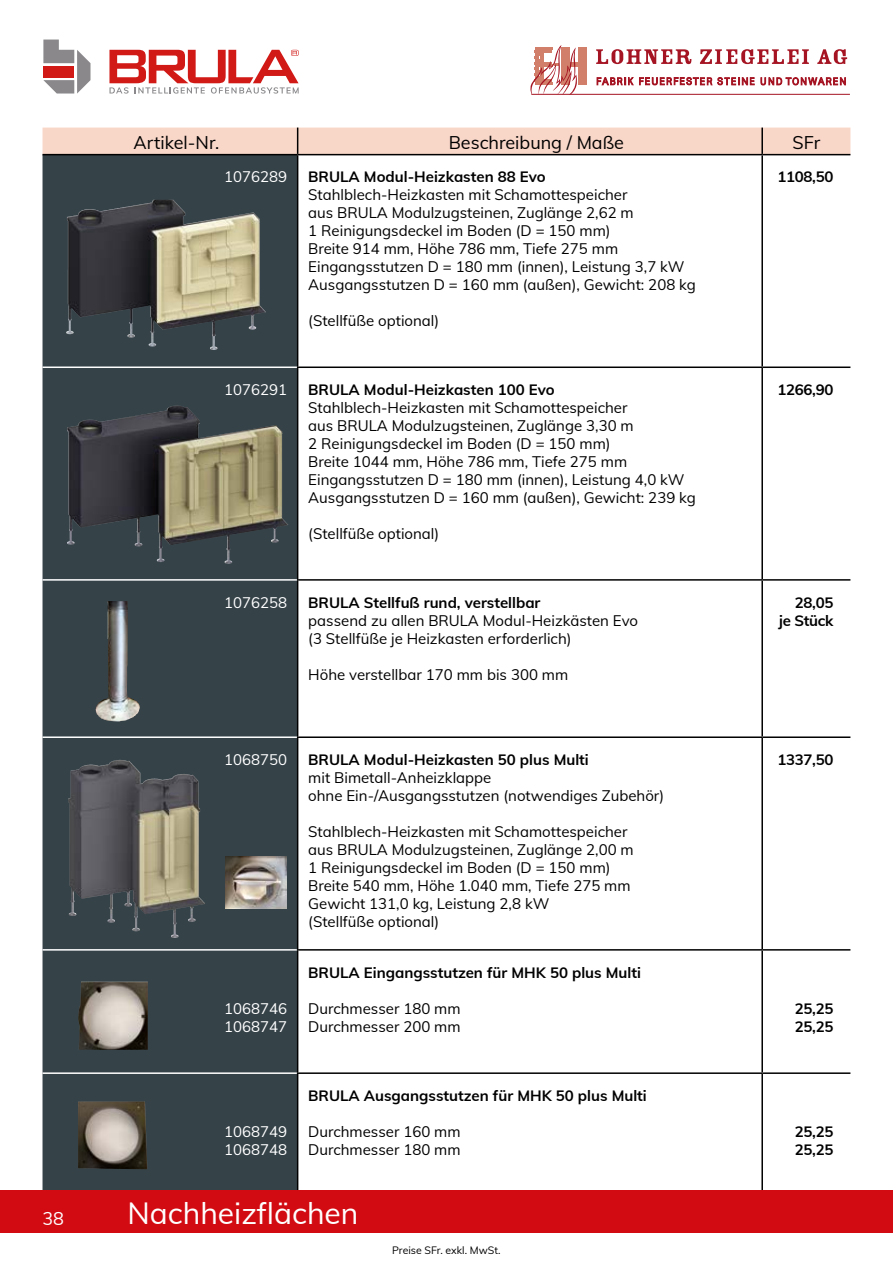
<style>
.page{position:relative;width:893px;height:1263px;background:#fff}
.page>*{position:absolute;margin:0;border:0;box-sizing:border-box;transform-origin:0 0}
.t1{font:30px "Muli";color:#fff}
.t2{font:18px "Muli";color:#000}
.t3{font:18px "Muli";color:#fff}
.t4{font:15px/18px "Muli";color:#000}
.t5{font:700 15px/18px "Muli";color:#000}
.t6{font:15px/18px "Muli";color:#fff}
.t7{font:700 15px/18px "Muli";letter-spacing:-.02em;color:#000;text-align:right}
.t8{font:10.5px "Muli";color:#000}
</style>
<div class="page">
<svg style="left:43px;top:40px;width:47px;height:54px"></svg>
<svg style="left:109px;top:50px;width:190px;height:44px"></svg>
<svg style="left:43px;top:155px;width:254px;height:1036px;fill:#354248"></svg>
<div style="left:43px;top:128px;width:807px;height:26px;background:#f8d6c8"></div>
<hr style="left:761px;top:128px;width:2px;height:26px;background:#000">
<hr style="left:298px;top:154px;width:464px;height:1px;background:#000">
<hr style="left:762px;top:154px;width:88px;height:1px;background:#000">
<hr style="left:761px;top:155px;width:2px;height:211px;background:#000">
<hr style="left:297px;top:366px;width:465px;height:2px;background:#000">
<hr style="left:762px;top:366px;width:88px;height:2px;background:#000">
<hr style="left:761px;top:368px;width:2px;height:211px;background:#000">
<hr style="left:297px;top:579px;width:465px;height:2px;background:#000">
<hr style="left:762px;top:579px;width:88px;height:2px;background:#000">
<hr style="left:761px;top:581px;width:2px;height:155px;background:#000">
<hr style="left:297px;top:736px;width:465px;height:2px;background:#000">
<hr style="left:297px;top:738px;width:1px;height:211px;background:#000">
<hr style="left:762px;top:736px;width:88px;height:2px;background:#000">
<hr style="left:761px;top:738px;width:2px;height:211px;background:#000">
<hr style="left:297px;top:950px;width:1px;height:122px;background:#000">
<hr style="left:761px;top:950px;width:2px;height:122px;background:#000">
<hr style="left:297px;top:1074px;width:1px;height:122px;background:#000">
<hr style="left:761px;top:1074px;width:2px;height:122px;background:#000">
<hr style="left:297px;top:155px;width:1px;height:211px;background:#000">
<hr style="left:297px;top:368px;width:1px;height:211px;background:#000">
<hr style="left:297px;top:581px;width:1px;height:155px;background:#000">
<hr style="left:43px;top:366px;width:254px;height:2px;background:#fff">
<hr style="left:43px;top:579px;width:254px;height:2px;background:#fff">
<hr style="left:43px;top:736px;width:254px;height:2px;background:#fff">
<hr style="left:43px;top:154px;width:255px;height:1px;background:#000">
<hr style="left:43px;top:949px;width:254px;height:1px;background:#fff">
<hr style="left:43px;top:1072px;width:254px;height:2px;background:#fff">
<hr style="left:297px;top:949px;width:465px;height:1px;background:#000">
<hr style="left:762px;top:949px;width:88px;height:1px;background:#000">
<hr style="left:297px;top:1072px;width:465px;height:2px;background:#000">
<hr style="left:762px;top:1072px;width:88px;height:2px;background:#000">
<img style="left:225px;top:856px;width:61px;height:52px">
<img style="left:78px;top:981px;width:70px;height:69px">
<img style="left:78px;top:1101px;width:69px;height:68px">
<div style="left:0;top:1191px;width:893px;height:42px;background:#d20a11"></div>
<img style="left:95px;top:601px;width:46px;height:120px">
<img style="left:66px;top:200px;width:87px;height:133px">
<img style="left:93px;top:406px;width:83px;height:16px">
<img style="left:69px;top:760px;width:50px;height:38px">
<svg style="left:530px;top:45px;width:57px;height:49px"></svg>
<hr style="left:531px;top:94px;width:319px;height:1px;background:#a51422">
<svg style="left:597px;top:77px;width:36px;height:8px"></svg>
<svg style="left:761px;top:77px;width:85px;height:8px"></svg>
<svg style="left:639px;top:77px;width:115px;height:8px"></svg>
<svg style="left:596px;top:49px;width:95px;height:15px"></svg>
<svg style="left:700px;top:49px;width:109px;height:15px"></svg>
<svg style="left:817px;top:49px;width:30px;height:15px"></svg>
<p class="t2" style="left:134px;top:129px;width:87px">Artikel-Nr.</p>
<p class="t2" style="left:449px;top:129px;width:177px">Beschreibung / Maße</p>
<p class="t2" style="left:792px;top:129px;width:29px">SFr</p>
<p class="t6" style="left:224px;top:167px;width:65px">1076289</p>
<p class="t5" style="left:308px;top:167px;width:239px">BRULA Modul-Heizkasten 88 Evo</p>
<p class="t4" style="left:308px;top:185px;width:389px">Stahlblech-Heizkasten mit Schamottespeicher<br>aus BRULA Modulzugsteinen, Zuglänge 2,62 m<br>1 Reinigungsdeckel im Boden (D = 150 mm)<br>Breite 914 mm, Höhe 786 mm, Tiefe 275 mm Eingangsstutzen D = 180 mm (innen), Leistung 3,7 kW Ausgangsstutzen D = 160 mm (außen), Gewicht: 208 kg</p>
<p class="t4" style="left:308px;top:311px;width:132px">(Stellfüße optional)</p>
<p class="t5" style="left:777px;top:167px;width:57px">1108,50</p>
<p class="t6" style="left:224px;top:380px;width:64px">1076291</p>
<p class="t5" style="left:308px;top:380px;width:248px">BRULA Modul-Heizkasten 100 Evo</p>
<p class="t4" style="left:308px;top:398px;width:389px">Stahlblech-Heizkasten mit Schamottespeicher<br>aus BRULA Modulzugsteinen, Zuglänge 3,30 m<br>2 Reinigungsdeckel im Boden (D = 150 mm)<br>Breite 1044 mm, Höhe 786 mm, Tiefe 275 mm Eingangsstutzen D = 180 mm (innen), Leistung 4,0 kW Ausgangsstutzen D = 160 mm (außen), Gewicht: 239 kg</p>
<p class="t4" style="left:308px;top:524px;width:132px">(Stellfüße optional)</p>
<p class="t6" style="left:224px;top:593px;width:64px">1076258</p>
<p class="t5" style="left:308px;top:593px;width:234px">BRULA Stellfuß rund, verstellbar</p>
<p class="t4" style="left:308px;top:611px;width:331px">passend zu allen BRULA Modul-Heizkästen Evo (3 Stellfüße je Heizkasten erforderlich)</p>
<p class="t4" style="left:308px;top:665px;width:261px">Höhe verstellbar 170 mm bis 300 mm</p>
<p class="t6" style="left:224px;top:750px;width:64px">1068750</p>
<p class="t5" style="left:308px;top:750px;width:282px">BRULA Modul-Heizkasten 50 plus Multi</p>
<p class="t4" style="left:308px;top:768px;width:358px">mit Bimetall-Anheizklappe<br>ohne Ein-/Ausgangsstutzen (notwendiges Zubehör)</p>
<p class="t4" style="left:308px;top:822px;width:327px">Stahlblech-Heizkasten mit Schamottespeicher aus BRULA Modulzugsteinen, Zuglänge 2,00 m 1 Reinigungsdeckel im Boden (D = 150 mm)<br>Breite 540 mm, Höhe 1.040 mm, Tiefe 275 mm Gewicht 131,0 kg, Leistung 2,8 kW<br>(Stellfüße optional)</p>
<p class="t5" style="left:777px;top:380px;width:57px">1266,90</p>
<p class="t7" style="left:779px;top:593px;width:56px">28,05<br>je Stück</p>
<p class="t5" style="left:777px;top:750px;width:57px">1337,50</p>
<p class="t6" style="left:224px;top:998px;width:64px">1068746<br>1068747</p>
<p class="t6" style="left:224px;top:1122px;width:64px">1068749<br>1068748</p>
<p class="t5" style="left:308px;top:962px;width:334px">BRULA Eingangsstutzen für MHK 50 plus Multi</p>
<p class="t4" style="left:308px;top:998px;width:154px">Durchmesser 180 mm<br>Durchmesser 200 mm</p>
<p class="t5" style="left:795px;top:998px;width:40px">25,25<br>25,25</p>
<p class="t5" style="left:308px;top:1086px;width:340px">BRULA Ausgangsstutzen für MHK 50 plus Multi</p>
<p class="t4" style="left:308px;top:1122px;width:154px">Durchmesser 160 mm<br>Durchmesser 180 mm</p>
<p class="t5" style="left:795px;top:1122px;width:40px">25,25<br>25,25</p>
<p class="t3" style="left:43px;top:1205px;width:23px">38</p>
<h1 class="t1" style="left:128px;top:1192px;width:232px">Nachheizflächen</h1>
<p class="t8" style="left:392px;top:1243px;width:110px">Preise SFr. exkl. MwSt.</p>
</div>
